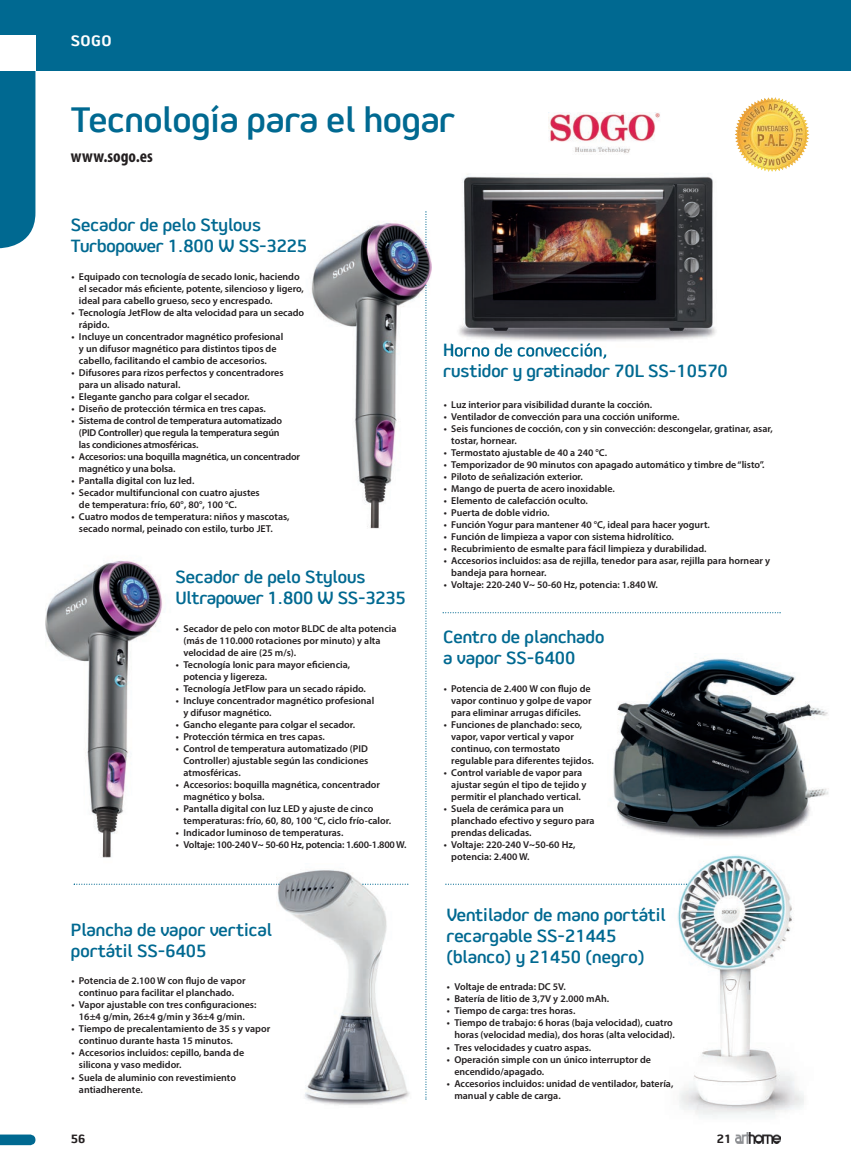
<style>
.page{position:relative;width:851px;height:1170px;background:#fff}
.page>*{position:absolute;margin:0;border:0;box-sizing:border-box;transform-origin:0 0}
.t1{font:500 35px "Jiho";color:#006991}
.t2{font:500 17.5px/21px "Jiho";color:#006991}
.t3{font:700 condensed 17.5px "Myriad Pro";color:#231f20}
.t4{font:700 15px "Jiho";color:#fff}
.t5{font:700 11.88px "Jiho";color:#231f20}
.t6{font:600 10px/12px "Myriad Pro";color:#231f20}
.t7{font:600 10px/12px "Myriad Pro";letter-spacing:-.02em;color:#231f20}
</style>
<div class="page">
<img style="left:631px;top:855px;width:173px;height:285px">
<div style="left:0;top:71px;width:35px;height:177px;background:#006991"></div>
<div style="left:0;top:0;width:850px;height:71px;background:#006991"></div>
<div style="left:0;top:35px;width:35px;height:36px;background:#fff"></div>
<svg style="left:0;top:1134px;width:35px;height:10px"></svg>
<img style="left:735px;top:1132px;width:45px;height:11px">
<img style="left:771px;top:97px;width:30px;height:17px">
<svg style="left:442px;top:612px;width:338px;height:1px"></svg>
<svg style="left:445px;top:883px;width:242px;height:1px"></svg>
<img style="left:311px;top:212px;width:120px;height:345px">
<img style="left:46px;top:560px;width:117px;height:298px">
<img style="left:613px;top:658px;width:216px;height:181px">
<img style="left:452px;top:174px;width:264px;height:185px">
<img style="left:452px;top:343px;width:109px;height:13px">
<img style="left:276px;top:870px;width:134px;height:235px">
<svg style="left:425px;top:285px;width:1px;height:814px"></svg>
<svg style="left:425px;top:211px;width:1px;height:37px"></svg>
<img style="left:548px;top:113px;width:112px;height:41px">
<svg style="left:74px;top:883px;width:205px;height:1px"></svg>
<svg style="left:362px;top:883px;width:46px;height:1px"></svg>
<h3 class="t4" style="left:71px;top:32px;width:42px">SOGO</h3>
<h1 class="t1" style="left:71px;top:98px;width:386px">Tecnología para el hogar</h1>
<h2 class="t3" style="left:71px;top:149px;width:83px">www.sogo.es</h2>
<h2 class="t2" style="left:71px;top:214px;width:238px">Secador de pelo Stylous<br>Turbopower 1.800 W SS-3225</h2>
<p class="t6" style="left:79px;top:271px;width:226px;text-indent:-8px">• Equipado con tecnología de secado Ionic, haciendo el secador más eficiente, potente, silencioso y ligero, ideal para cabello grueso, seco y encrespado.</p>
<p class="t6" style="left:79px;top:307px;width:227px;text-indent:-8px">• Tecnología JetFlow de alta velocidad para un secado rápido.</p>
<p class="t6" style="left:79px;top:331px;width:206px;text-indent:-8px">• Incluye un concentrador magnético profesional y un difusor magnético para distintos tipos de cabello, facilitando el cambio de accesorios.</p>
<p class="t6" style="left:79px;top:367px;width:206px;text-indent:-8px">• Difusores para rizos perfectos y concentradores para un alisado natural.</p>
<p class="t6" style="left:71px;top:391px;width:180px">• Elegante gancho para colgar el secador.</p>
<p class="t6" style="left:71px;top:403px;width:196px">• Diseño de protección térmica en tres capas.</p>
<p class="t7" style="left:79px;top:415px;width:205px;text-indent:-8px">• Sistema de control de temperatura automatizado (PID Controller) que regula la temperatura según las condiciones atmosféricas.</p>
<p class="t6" style="left:79px;top:451px;width:223px;text-indent:-8px">• Accesorios: una boquilla magnética, un concentrador magnético y una bolsa.</p>
<p class="t6" style="left:71px;top:475px;width:124px">• Pantalla digital con luz led.</p>
<p class="t6" style="left:79px;top:487px;width:182px;text-indent:-8px">• Secador multifuncional con cuatro ajustes de temperatura: frío, 60°, 80°, 100 °C.</p>
<p class="t6" style="left:79px;top:511px;width:212px;text-indent:-8px">• Cuatro modos de temperatura: niños y mascotas, secado normal, peinado con estilo, turbo JET.</p>
<h2 class="t2" style="left:175px;top:566px;width:232px">Secador de pelo Stylous<br>Ultrapower 1.800 W SS-3235</h2>
<p class="t6" style="left:183px;top:623px;width:214px;text-indent:-8px">• Secador de pelo con motor BLDC de alta potencia (más de 110.000 rotaciones por minuto) y alta velocidad de aire (25 m/s).</p>
<p class="t6" style="left:183px;top:659px;width:168px;text-indent:-8px">• Tecnología Ionic para mayor eficiencia, potencia y ligereza.</p>
<p class="t6" style="left:176px;top:683px;width:191px">• Tecnología JetFlow para un secado rápido.</p>
<p class="t6" style="left:183px;top:695px;width:192px;text-indent:-8px">• Incluye concentrador magnético profesional y difusor magnético.</p>
<p class="t6" style="left:176px;top:719px;width:181px">• Gancho elegante para colgar el secador.</p>
<p class="t6" style="left:176px;top:731px;width:150px">• Protección térmica en tres capas.</p>
<p class="t6" style="left:183px;top:743px;width:186px;text-align:justify;text-indent:-8px">• Control de temperatura automatizado (PID Controller) ajustable según las condiciones atmosféricas.</p>
<p class="t6" style="left:183px;top:779px;width:198px;text-indent:-8px">• Accesorios: boquilla magnética, concentrador magnético y bolsa.</p>
<p class="t6" style="left:183px;top:803px;width:209px;text-indent:-8px">• Pantalla digital con luz LED y ajuste de cinco temperaturas: frío, 60, 80, 100 °C, ciclo frío-calor.</p>
<p class="t6" style="left:176px;top:827px;width:169px">• Indicador luminoso de temperaturas.</p>
<p class="t7" style="left:176px;top:839px;width:232px">• Voltaje: 100-240 V~ 50-60 Hz, potencia: 1.600-1.800 W.</p>
<h2 class="t2" style="left:71px;top:918px;width:202px">Plancha de vapor vertical portátil SS-6405</h2>
<p class="t6" style="left:71px;top:975px;width:176px;text-align:center">• Potencia de 2.100 W con flujo de vapor continuo para facilitar el planchado.</p>
<p class="t6" style="left:71px;top:999px;width:186px;text-align:center">• Vapor ajustable con tres configuraciones:<br>16±4 g/min, 26±4 g/min y 36±4 g/min.</p>
<p class="t6" style="left:79px;top:1023px;width:193px;text-indent:-8px">• Tiempo de precalentamiento de 35 s y vapor continuo durante hasta 15 minutos.</p>
<p class="t6" style="left:79px;top:1047px;width:167px;text-indent:-8px">• Accesorios incluidos: cepillo, banda de silicona y vaso medidor.</p>
<p class="t6" style="left:79px;top:1071px;width:158px;text-indent:-8px">• Suela de aluminio con revestimiento antiadherente.</p>
<p class="t5" style="left:71px;top:1131px;width:16px">56</p>
<h2 class="t2" style="left:443px;top:360px;width:286px">rustidor y gratinador 70L SS-10570</h2>
<p class="t6" style="left:443px;top:399px;width:210px">• Luz interior para visibilidad durante la cocción.</p>
<p class="t6" style="left:443px;top:411px;width:237px">• Ventilador de convección para una cocción uniforme.</p>
<p class="t6" style="left:451px;top:423px;width:323px;text-indent:-8px">• Seis funciones de cocción, con y sin convección: descongelar, gratinar, asar, tostar, hornear.</p>
<p class="t6" style="left:443px;top:447px;width:165px">• Termostato ajustable de 40 a 240 °C.</p>
<p class="t6" style="left:443px;top:459px;width:322px">• Temporizador de 90 minutos con apagado automático y timbre de “listo”.</p>
<p class="t6" style="left:443px;top:471px;width:141px">• Piloto de señalización exterior.</p>
<p class="t6" style="left:443px;top:483px;width:173px">• Mango de puerta de acero inoxidable.</p>
<p class="t6" style="left:443px;top:495px;width:145px">• Elemento de calefacción oculto.</p>
<p class="t6" style="left:443px;top:507px;width:107px">• Puerta de doble vidrio.</p>
<p class="t6" style="left:443px;top:519px;width:268px">• Función Yogur para mantener 40 °C, ideal para hacer yogurt.</p>
<p class="t6" style="left:443px;top:531px;width:231px">• Función de limpieza a vapor con sistema hidrolítico.</p>
<p class="t6" style="left:443px;top:543px;width:264px">• Recubrimiento de esmalte para fácil limpieza y durabilidad.</p>
<p class="t6" style="left:451px;top:555px;width:320px;text-indent:-8px">• Accesorios incluidos: asa de rejilla, tenedor para asar, rejilla para hornear y bandeja para hornear.</p>
<p class="t6" style="left:443px;top:579px;width:216px">• Voltaje: 220-240 V~ 50-60 Hz, potencia: 1.840 W.</p>
<h2 class="t2" style="left:443px;top:626px;width:163px">Centro de planchado a vapor SS-6400</h2>
<p class="t6" style="left:451px;top:683px;width:142px;text-align:justify;text-indent:-8px">• Potencia de 2.400 W con flujo de vapor continuo y golpe de vapor para eliminar arrugas difíciles.</p>
<p class="t6" style="left:451px;top:719px;width:144px;text-indent:-8px">• Funciones de planchado: seco, vapor, vapor vertical y vapor continuo, con termostato regulable para diferentes tejidos.</p>
<p class="t6" style="left:451px;top:767px;width:137px;text-indent:-8px">• Control variable de vapor para ajustar según el tipo de tejido y permitir el planchado vertical.</p>
<p class="t6" style="left:451px;top:803px;width:145px;text-indent:-8px">• Suela de cerámica para un planchado efectivo y seguro para prendas delicadas.</p>
<p class="t6" style="left:451px;top:839px;width:126px;text-indent:-8px">• Voltaje: 220-240 V~50-60 Hz, potencia: 2.400 W.</p>
<h2 class="t2" style="left:446px;top:903px;width:221px">Ventilador de mano portátil recargable SS-21445 (blanco) y 21450 (negro)</h2>
<p class="t6" style="left:447px;top:981px;width:121px">• Voltaje de entrada: DC 5V.</p>
<p class="t6" style="left:447px;top:993px;width:164px">• Batería de litio de 3,7V y 2.000 mAh.</p>
<p class="t6" style="left:447px;top:1005px;width:130px">• Tiempo de carga: tres horas.</p>
<p class="t6" style="left:447px;top:1017px;width:229px;text-align:right">• Tiempo de trabajo: 6 horas (baja velocidad), cuatro horas (velocidad media), dos horas (alta velocidad).</p>
<p class="t6" style="left:447px;top:1041px;width:146px">• Tres velocidades y cuatro aspas.</p>
<p class="t6" style="left:454px;top:1053px;width:198px;text-indent:-8px">• Operación simple con un único interruptor de encendido/apagado.</p>
<p class="t6" style="left:454px;top:1077px;width:220px;text-indent:-8px">• Accesorios incluidos: unidad de ventilador, batería, manual y cable de carga.</p>
<p class="t5" style="left:716px;top:1131px;width:16px">21</p>
</div>
